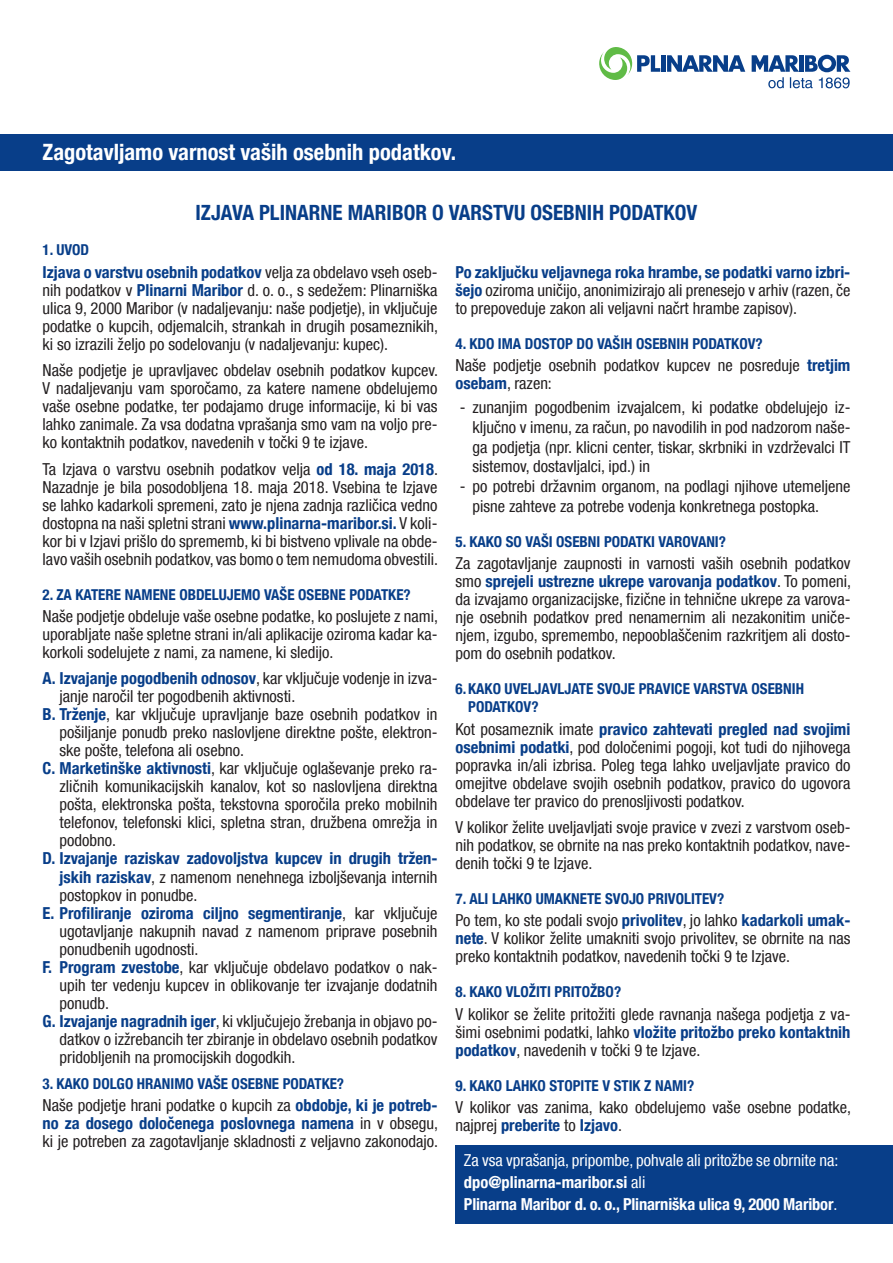
<style>
.page{position:relative;width:893px;height:1263px;background:#fff}
.page>*{position:absolute;margin:0;border:0;box-sizing:border-box;transform-origin:0 0}
.t1{font:700 condensed 22.5px "Helvetica Neue LT Com";color:#fff}
.t2{font:700 condensed 21px "Helvetica Neue LT Com";color:#083e89}
.t3{font:condensed 16.5px/18px "Helvetica Neue LT Com";color:#231f20;text-align:justify}
.t4{font:700 condensed 16.5px "Helvetica Neue LT Com";color:#083e89}
.t5{font:700 condensed 16.5px/22.2px "Helvetica Neue LT Com";letter-spacing:-.01em;color:#fff}
.t6{font:700 condensed 15px/18px "Helvetica Neue LT Com";color:#083e89}
.s1{font-weight:700;color:#083e89}
.s2{font-weight:400;color:#231f20}
.s3{font-weight:400}
</style>
<div class="page">
<div style="left:455px;top:1145px;width:438px;height:34px;background:#083e89"></div>
<div style="left:455px;top:1168px;width:438px;height:33px;background:#083e89"></div>
<div style="left:455px;top:1190px;width:438px;height:33px;background:#083e89"></div>
<svg style="left:599px;top:47px;width:61px;height:33px"></svg>
<div style="left:661px;top:55px;width:5px;height:17px;background:#083e89"></div>
<svg style="left:667px;top:55px;width:78px;height:17px"></svg>
<svg style="left:752px;top:55px;width:98px;height:33px"></svg>
<div style="left:0;top:134px;width:893px;height:36px;background:#083e89"></div>
<h1 class="t1" style="left:43px;top:139px;width:415px">Zagotavljamo varnost vaših osebnih podatkov.</h1>
<p class="t2" style="left:196px;top:200px;width:503px">IZJAVA PLINARNE MARIBOR O VARSTVU OSEBNIH PODATKOV</p>
<p class="t6" style="left:43px;top:241px;width:48px">1. UVOD</p>
<p class="t3" style="left:43px;top:263px;width:397px"><span class="s1">Izjava o varstvu osebnih podatkov</span> velja za obdelavo vseh oseb&shy;nih podatkov v <span class="s1">Plinarni Maribor</span> d. o. o., s sedežem: Plinarniška ulica 9, 2000 Maribor (v nadaljevanju: naše podjetje), in vključuje podatke o kupcih, odjemalcih, strankah in drugih posameznikih, ki so izrazili željo po sodelovanju (v nadaljevanju: kupec).</p>
<p class="t3" style="left:43px;top:361px;width:397px">Naše podjetje je upravljavec obdelav osebnih podatkov kupcev.<br>V nadaljevanju vam sporočamo, za katere namene obdelujemo vaše osebne podatke, ter podajamo druge informacije, ki bi vas lahko zanimale. Za vsa dodatna vprašanja smo vam na voljo pre&shy;ko kontaktnih podatkov, navedenih v točki 9 te izjave.</p>
<p class="t3" style="left:43px;top:460px;width:397px">Ta Izjava o varstvu osebnih podatkov velja <span class="s1">od 18. maja 2018</span>.<br>Nazadnje je bila posodobljena 18. maja 2018. Vsebina te Izjave se lahko kadarkoli spremeni, zato je njena zadnja različica vedno dostopna na naši spletni strani <span class="s1">www.plinarna-maribor.si.</span> V koli&shy;kor bi v Izjavi prišlo do sprememb, ki bi bistveno vplivale na obde&shy;lavo vaših osebnih podatkov, vas bomo o tem nemudoma obvestili.</p>
<p class="t6" style="left:43px;top:585px;width:370px">2. ZA KATERE NAMENE OBDELUJEMO VAŠE OSEBNE PODATKE?</p>
<p class="t3" style="left:43px;top:607px;width:397px">Naše podjetje obdeluje vaše osebne podatke, ko poslujete z nami, uporabljate naše spletne strani in/ali aplikacije oziroma kadar ka&shy;korkoli sodelujete z nami, za namene, ki sledijo.</p>
<p class="t4" style="left:43px;top:669px;width:396px">A. Izvajanje pogodbenih odnosov<span class="s2">, kar vključuje vodenje in izva-</span></p>
<p class="t3" style="left:60px;top:687px;width:237px">janje naročil ter pogodbenih aktivnosti.</p>
<p class="t3" style="left:43px;top:705px;width:396px"><span class="s1">B. Trženje</span>, kar vključuje upravljanje baze osebnih podatkov in</p>
<p class="t3" style="left:60px;top:723px;width:379px">pošiljanje ponudb preko naslovljene direktne pošte, elektron-</p>
<p class="t3" style="left:60px;top:741px;width:186px">ske pošte, telefona ali osebno.</p>
<p class="t3" style="left:43px;top:759px;width:396px"><span class="s1">C. Marketinške aktivnosti</span>, kar vključuje oglaševanje preko ra-</p>
<p class="t3" style="left:60px;top:777px;width:379px">zličnih komunikacijskih kanalov, kot so naslovljena direktna</p>
<p class="t3" style="left:60px;top:795px;width:379px">pošta, elektronska pošta, tekstovna sporočila preko mobilnih</p>
<p class="t3" style="left:60px;top:813px;width:379px">telefonov, telefonski klici, spletna stran, družbena omrežja in</p>
<p class="t3" style="left:60px;top:831px;width:58px">podobno.</p>
<p class="t4" style="left:43px;top:849px;width:396px">D. Izvajanje raziskav zadovoljstva kupcev in drugih tržen-</p>
<p class="t3" style="left:60px;top:867px;width:379px"><span class="s1">jskih raziskav</span>, z namenom nenehnega izboljševanja internih</p>
<p class="t3" style="left:60px;top:885px;width:140px">postopkov in ponudbe.</p>
<p class="t4" style="left:43px;top:903px;width:396px">E. Profiliranje oziroma ciljno segmentiranje<span class="s2">, kar vključuje</span></p>
<p class="t3" style="left:60px;top:921px;width:379px">ugotavljanje nakupnih navad z namenom priprave posebnih</p>
<p class="t3" style="left:60px;top:939px;width:140px">ponudbenih ugodnosti.</p>
<p class="t3" style="left:43px;top:957px;width:396px"><span class="s1">F. Program zvestobe</span>, kar vključuje obdelavo podatkov o nak-</p>
<p class="t3" style="left:60px;top:975px;width:379px">upih ter vedenju kupcev in oblikovanje ter izvajanje dodatnih</p>
<p class="t3" style="left:60px;top:993px;width:51px">ponudb.</p>
<p class="t3" style="left:43px;top:1011px;width:396px"><span class="s1">G. Izvajanje nagradnih iger</span>, ki vključujejo žrebanja in objavo po-</p>
<p class="t3" style="left:60px;top:1029px;width:379px">datkov o izžrebancih ter zbiranje in obdelavo osebnih podatkov</p>
<p class="t3" style="left:60px;top:1047px;width:237px">pridobljenih na promocijskih dogodkih.</p>
<p class="t6" style="left:43px;top:1075px;width:303px">3. KAKO DOLGO HRANIMO VAŠE OSEBNE PODATKE?</p>
<p class="t3" style="left:43px;top:1096px;width:397px">Naše podjetje hrani podatke o kupcih za <span class="s1">obdobje, ki je potreb&shy;no za dosego določenega poslovnega namena</span> in v obsegu, ki je potreben za zagotavljanje skladnosti z veljavno zakonodajo.</p>
<p class="t3" style="left:455px;top:263px;width:396px"><span class="s1">Po zaključku veljavnega roka hrambe, se podatki varno izbri&shy;šejo</span> oziroma uničijo, anonimizirajo ali prenesejo v arhiv (razen, če to prepoveduje zakon ali veljavni načrt hrambe zapisov).</p>
<p class="t6" style="left:455px;top:334px;width:309px">4. KDO IMA DOSTOP DO VAŠIH OSEBNIH PODATKOV?</p>
<p class="t3" style="left:455px;top:356px;width:396px">Naše podjetje osebnih podatkov kupcev ne posreduje <span class="s1">tretjim osebam</span>, razen:</p>
<p class="t3" style="left:472px;top:397px;width:379px;line-height:19.8px;text-indent:-13px">- zunanjim pogodbenim izvajalcem, ki podatke obdelujejo iz&shy;ključno v imenu, za račun, po navodilih in pod nadzorom naše&shy;ga podjetja (npr. klicni center, tiskar, skrbniki in vzdrževalci IT sistemov, dostavljalci, ipd.) in</p>
<p class="t3" style="left:472px;top:476px;width:379px;line-height:19.8px;text-indent:-13px">- po potrebi državnim organom, na podlagi njihove utemeljene pisne zahteve za potrebe vodenja konkretnega postopka.</p>
<p class="t6" style="left:455px;top:533px;width:272px">5. KAKO SO VAŠI OSEBNI PODATKI VAROVANI?</p>
<p class="t3" style="left:455px;top:554px;width:397px">Za zagotavljanje zaupnosti in varnosti vaših osebnih podatkov smo <span class="s1">sprejeli ustrezne ukrepe varovanja podatkov</span>. To pomeni, da izvajamo organizacijske, fizične in tehnične ukrepe za varova&shy;nje osebnih podatkov pred nenamernim ali nezakonitim uniče&shy;njem, izgubo, spremembo, nepooblaščenim razkritjem ali dosto&shy;pom do osebnih podatkov.</p>
<p class="t6" style="left:468px;top:680px;width:337px;text-indent:-13px">6.KAKO UVELJAVLJATE SVOJE PRAVICE VARSTVA OSEBNIH<br>PODATKOV?</p>
<p class="t3" style="left:455px;top:719px;width:396px">Kot posameznik imate <span class="s1">pravico zahtevati pregled nad svojimi osebnimi podatki</span>, pod določenimi pogoji, kot tudi do njihovega popravka in/ali izbrisa. Poleg tega lahko uveljavljate pravico do omejitve obdelave svojih osebnih podatkov, pravico do ugovora obdelave ter pravico do prenosljivosti podatkov.</p>
<p class="t3" style="left:455px;top:818px;width:396px">V kolikor želite uveljavljati svoje pravice v zvezi z varstvom oseb&shy;nih podatkov, se obrnite na nas preko kontaktnih podatkov, nave&shy;denih točki 9 te Izjave.</p>
<p class="t6" style="left:455px;top:890px;width:270px">7. ALI LAHKO UMAKNETE SVOJO PRIVOLITEV?</p>
<p class="t3" style="left:455px;top:911px;width:396px">Po tem, ko ste podali svojo <span class="s1">privolitev</span>, jo lahko <span class="s1">kadarkoli umak&shy;nete</span>. V kolikor želite umakniti svojo privolitev, se obrnite na nas preko kontaktnih podatkov, navedenih točki 9 te Izjave.</p>
<p class="t6" style="left:455px;top:983px;width:167px">8. KAKO VLOŽITI PRITOŽBO?</p>
<p class="t3" style="left:455px;top:1004px;width:396px">V kolikor se želite pritožiti glede ravnanja našega podjetja z va&shy;šimi osebnimi podatki, lahko <span class="s1">vložite pritožbo preko kontaktnih podatkov</span>, navedenih v točki 9 te Izjave.</p>
<p class="t6" style="left:455px;top:1076px;width:240px">9. KAKO LAHKO STOPITE V STIK Z NAMI?</p>
<p class="t3" style="left:455px;top:1098px;width:397px">V kolikor vas zanima, kako obdelujemo vaše osebne podatke, najprej <span class="s1">preberite</span> to <span class="s1">Izjavo</span>.</p>
<p class="t5" style="left:464px;top:1149px;width:376px"><span class="s3">Za vsa vprašanja, pripombe, pohvale ali pritožbe se obrnite na: </span>dpo@plinarna-maribor.si <span class="s3">ali<br></span>Plinarna Maribor d. o. o., Plinarniška ulica 9, 2000 Maribor<span class="s3">.</span></p>
</div>
